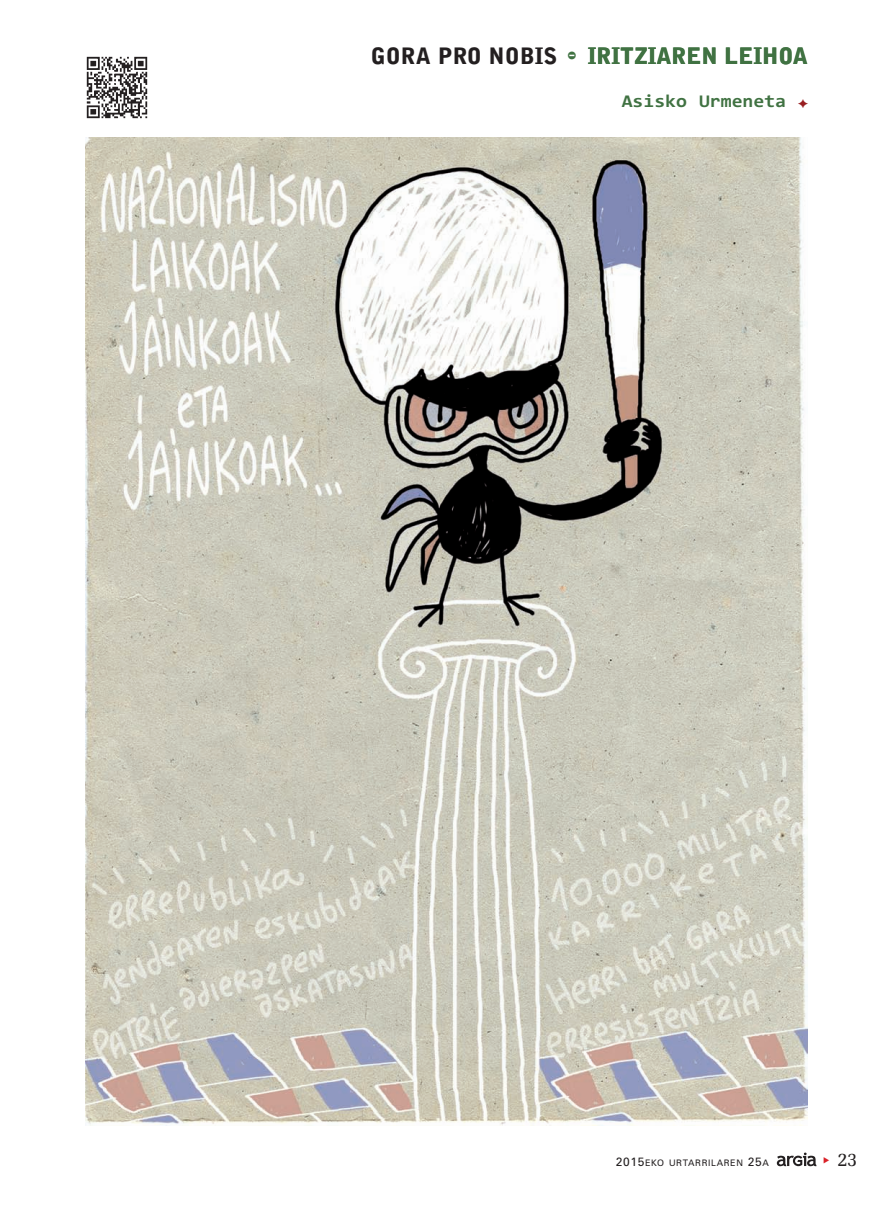
<style>
.page{position:relative;width:893px;height:1212px;background:#fff}
.page>*{position:absolute;margin:0;border:0;box-sizing:border-box;transform-origin:0 0}
.t1{font:900 22.5px "Bell Gothic Std";color:#407242}
.t2{font:900 22.5px "Bell Gothic Std";color:#231f20}
.t3{font:19.5px "Memoir";color:#231f20}
.t4{font:700 18px "Consolas";color:#407242;scale:1.1 1}
.t5{font:9px "Zurich BT";letter-spacing:.075em;color:#231f20}
.s1{font-family:"Bodiac";font-weight:400;color:#407242}
.s2{color:#981e21}
.s3{font-size:12px}
</style>
<div class="page">
<svg style="left:777px;top:1152px;width:39px;height:14px"></svg>
<img style="left:85px;top:137px;width:723px;height:989px">
<img style="left:86px;top:56px;width:62px;height:63px">
<h1 class="t2" style="left:371px;top:48px;width:208px">GORA PRO NOBIS <span class="s1">-</span></h1>
<h1 class="t1" style="left:588px;top:48px;width:222px">IRITZIAREN LEIHOA</h1>
<h3 class="t4" style="left:622px;top:94px;width:171px">Asisko Urmeneta <span class="s2">✦</span></h3>
<p class="t5" style="left:616px;top:1160px;width:155px"><span class="s3">2015</span>EKO URTARRILAREN <span class="s3">25</span>A</p>
<h2 class="t3" style="left:837px;top:1147px;width:22px">23</h2>
</div>
